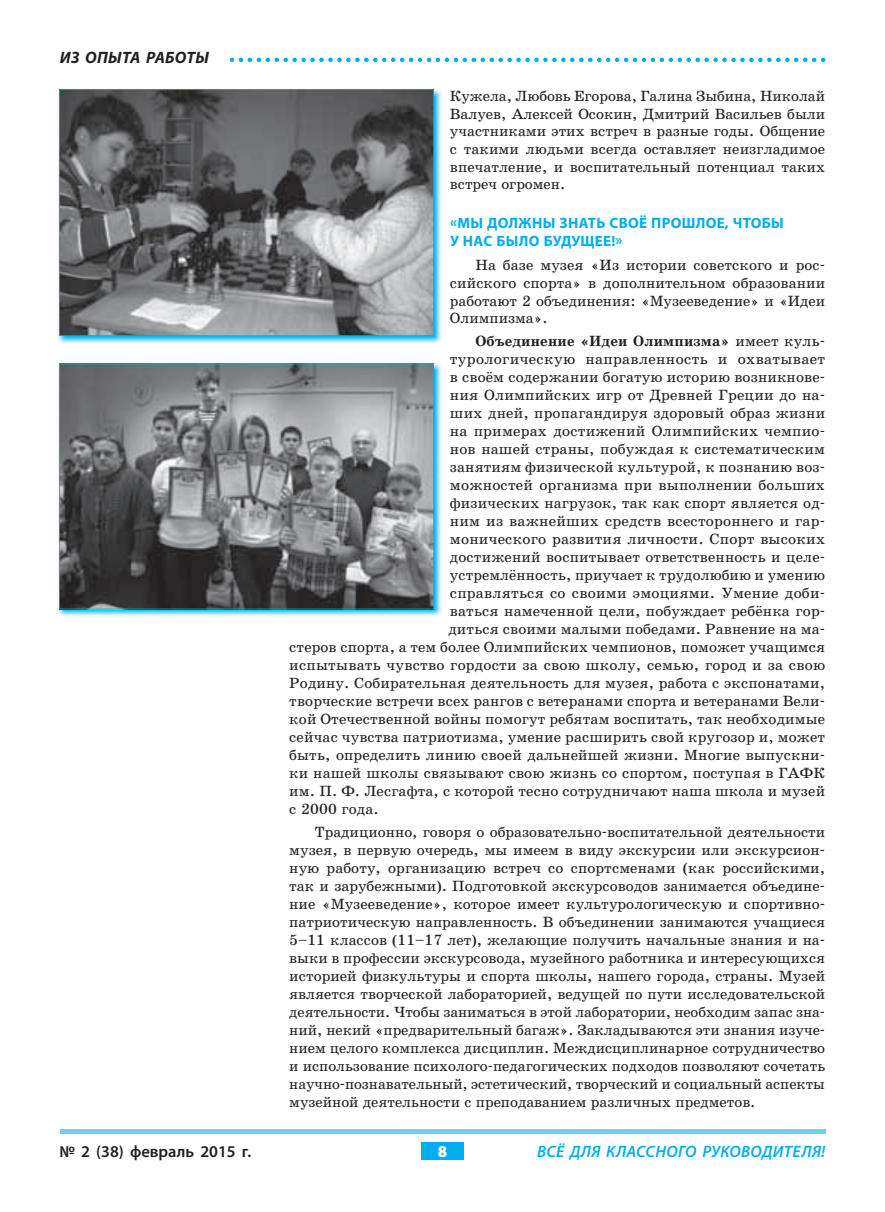
<style>
.page{position:relative;width:885px;height:1212px;background:#fff}
.page>*{position:absolute;margin:0;border:0;box-sizing:border-box;transform-origin:0 0}
.t1{font:italic 600 16.5px "Myriad Pro";letter-spacing:.02em;color:#00aeef}
.t2{font:600 16.5px "Myriad Pro";color:#231f20}
.t3{font:italic 700 16.5px "Myriad Pro";letter-spacing:.02em;color:#231f20}
.t4{font:900 16.5px "Myriad Pro";color:#fff}
.t5{font:15px/18px "School Book C";letter-spacing:.01em;color:#231f20;text-align:justify}
.t6{font:700 15px/17.7px "Myriad Pro";letter-spacing:.02em;color:#00aeef}
.t7{font:700 15px "School Book C";letter-spacing:.01em;color:#231f20}
.s1{font-weight:400}
</style>
<div class="page">
<div style="left:421px;top:1142px;width:42px;height:17px;background:#00aeef"></div>
<hr style="left:60px;top:1130px;width:765px;height:4px;background:#6bcff6">
<svg style="left:229px;top:58px;width:596px;height:4px"></svg>
<img style="left:58px;top:89px;width:383px;height:255px">
<svg style="left:59px;top:89px;width:375px;height:247px;background:#6f7275"></svg>
<img style="left:58px;top:363px;width:383px;height:254px">
<svg style="left:59px;top:364px;width:375px;height:245px;background:#737578"></svg>
<p class="t3" style="left:60px;top:47px;width:149px">из опыта работы</p>
<p class="t5" style="left:450px;top:87px;width:377px">Кужела, Любовь Егорова, Галина Зыбина, Николай Валуев, Алексей Осокин, Дмитрий Васильев были участниками этих встреч в разные годы. Общение с такими людьми всегда оставляет неизгладимое впечатление, и воспитательный потенциал таких встреч огромен.</p>
<p class="t6" style="left:450px;top:213px;width:335px">«МЫ ДОЛЖНЫ ЗНАТЬ СВОЁ ПРОШЛОЕ, ЧТОБЫ<br>У НАС БЫЛО БУДУЩЕЕ!»</p>
<p class="t5" style="left:450px;top:256px;width:376px;text-indent:26px">На базе музея «Из истории советского и рос&shy;сийского спорта» в дополнительном образовании работают 2 объединения: «Музееведение» и «Идеи Олимпизма».</p>
<p class="t7" style="left:475px;top:333px;width:351px">Объединение «Идеи Олимпизма» <span class="s1">имеет куль-</span></p>
<p class="t5" style="left:450px;top:350px;width:376px">турологическую направленность и охватывает</p>
<p class="t5" style="left:450px;top:368px;width:376px">в своём содержании богатую историю возникнове-</p>
<p class="t5" style="left:450px;top:386px;width:376px">ния Олимпийских игр от Древней Греции до на-</p>
<p class="t5" style="left:450px;top:404px;width:377px">ших дней, пропагандируя здоровый образ жизни</p>
<p class="t5" style="left:450px;top:422px;width:376px">на примерах достижений Олимпийских чемпио-</p>
<p class="t5" style="left:450px;top:440px;width:376px">нов нашей страны, побуждая к систематическим</p>
<p class="t5" style="left:450px;top:458px;width:376px">занятиям физической культурой, к познанию воз-</p>
<p class="t5" style="left:450px;top:476px;width:376px">можностей организма при выполнении больших</p>
<p class="t5" style="left:450px;top:494px;width:376px">физических нагрузок, так как спорт является од-</p>
<p class="t5" style="left:450px;top:512px;width:376px">ним из важнейших средств всестороннего и гар-</p>
<p class="t5" style="left:450px;top:530px;width:377px">монического развития личности. Спорт высоких</p>
<p class="t5" style="left:450px;top:548px;width:376px">достижений воспитывает ответственность и целе-</p>
<p class="t5" style="left:450px;top:566px;width:377px">устремлённость, приучает к трудолюбию и умению</p>
<p class="t5" style="left:450px;top:584px;width:376px">справляться со своими эмоциями. Умение доби-</p>
<p class="t5" style="left:450px;top:602px;width:376px">ваться намеченной цели, побуждает ребёнка гор-</p>
<p class="t5" style="left:448px;top:620px;width:378px">диться своими малыми победами. Равнение на ма-</p>
<p class="t5" style="left:289px;top:638px;width:537px">стеров спорта, а тем более Олимпийских чемпионов, поможет учащимся</p>
<p class="t5" style="left:289px;top:656px;width:537px">испытывать чувство гордости за свою школу, семью, город и за свою</p>
<p class="t5" style="left:289px;top:674px;width:537px">Родину. Собирательная деятельность для музея, работа с экспонатами,</p>
<p class="t5" style="left:289px;top:692px;width:537px">творческие встречи всех рангов с ветеранами спорта и ветеранами Вели-</p>
<p class="t5" style="left:289px;top:710px;width:537px">кой Отечественной войны помогут ребятам воспитать, так необходимые</p>
<p class="t5" style="left:289px;top:728px;width:537px">сейчас чувства патриотизма, умение расширить свой кругозор и, может</p>
<p class="t5" style="left:289px;top:746px;width:537px">быть, определить линию своей дальнейшей жизни. Многие выпускни-</p>
<p class="t5" style="left:289px;top:764px;width:537px">ки нашей школы связывают свою жизнь со спортом, поступая в ГАФК</p>
<p class="t5" style="left:289px;top:782px;width:537px">им. П. Ф. Лесгафта, с которой тесно сотрудничают наша школа и музей</p>
<p class="t5" style="left:289px;top:800px;width:91px">с 2000 года.</p>
<p class="t5" style="left:289px;top:823px;width:537px;text-indent:26px">Традиционно, говоря о образовательно-воспитательной деятельности музея, в первую очередь, мы имеем в виду экскурсии или экскурсион&shy;ную работу, организацию встреч со спортсменами (как российскими, так и зарубежными). Подготовкой экскурсоводов занимается объедине&shy;ние «Музееведение», которое имеет культурологическую и спортивно&shy;патриотическую направленность. В объединении занимаются учащиеся 5–11 классов (11–17 лет), желающие получить начальные знания и на&shy;выки в профессии экскурсовода, музейного работника и интересующихся историей физкультуры и спорта школы, нашего города, страны. Музей является творческой лабораторией, ведущей по пути исследовательской деятельности. Чтобы заниматься в этой лаборатории, необходим запас зна&shy;ний, некий «предварительный багаж». Закладываются эти знания изуче&shy;нием целого комплекса дисциплин. Междисциплинарное сотрудничество и использование психолого-педагогических подходов позволяют сочетать научно-познавательный, эстетический, творческий и социальный аспекты музейной деятельности с преподаванием различных предметов.</p>
<p class="t2" style="left:60px;top:1141px;width:193px">№ 2 (38) февраль 2015 г.</p>
<p class="t4" style="left:438px;top:1142px;width:11px">8</p>
<p class="t1" style="left:537px;top:1141px;width:290px">ВСЁ ДЛЯ КЛАССНОГО РУКОВОДИТЕЛЯ!</p>
</div>
